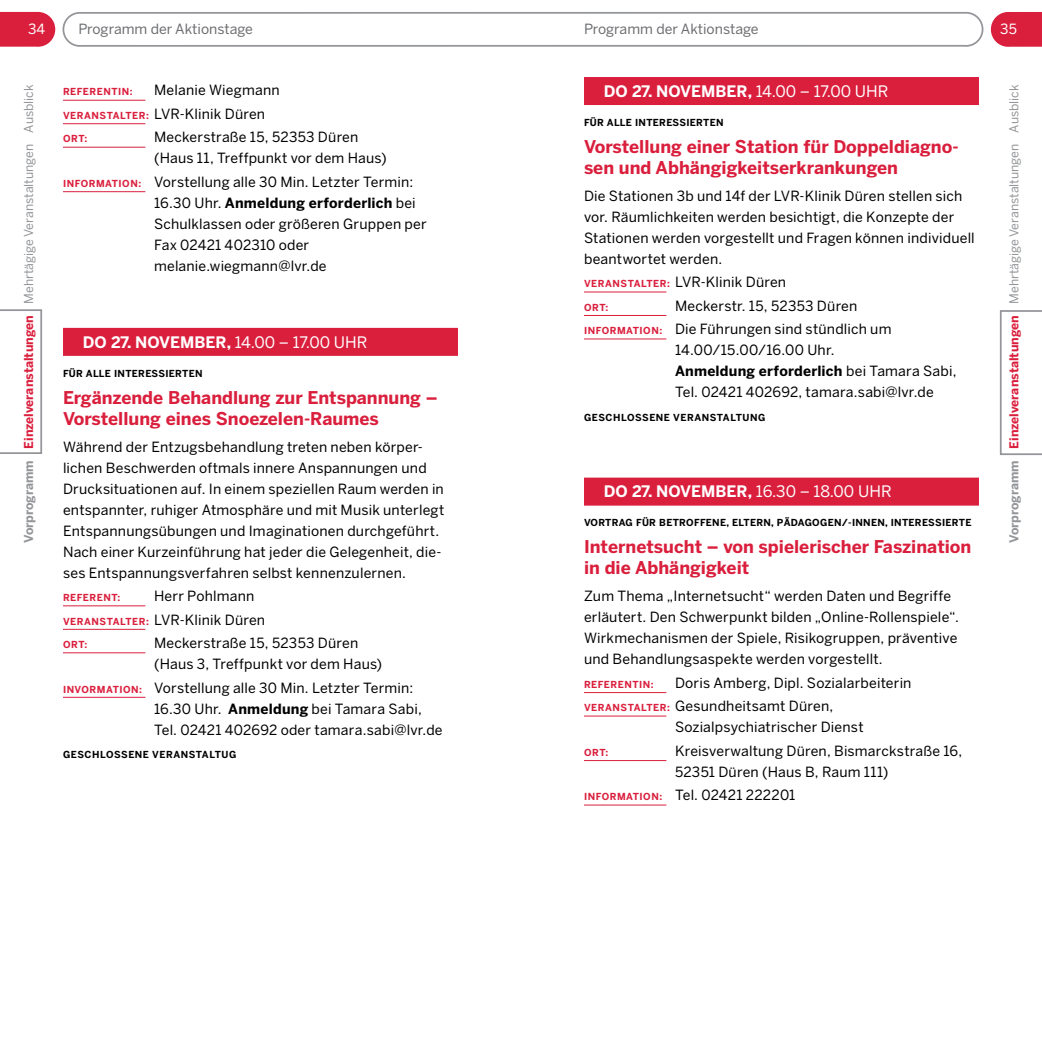
<style>
.page{position:relative;width:1042px;height:1042px;background:#fff}
.page>*{position:absolute;margin:0;border:0;box-sizing:border-box;transform-origin:0 0}
.t1{font:700 17.5px/21px "Benton Sans";color:#da1f3d}
.t2{font:700 15.75px "Benton Sans";color:#fff}
.t3{font:14px/21px "Benton Sans";letter-spacing:.015em;color:#000}
.t4{font:14px "Benton Sans";color:#6d6e71}
.t5{font:14px "Benton Sans";color:#fff}
.t6{font:12.25px "Benton Sans";color:#939598}
.t7{font:700 9.62px "Benton Sans";letter-spacing:.03em;color:#000}
.t8{font:700 9.62px "Benton Sans";letter-spacing:.05em;color:#da1f3d}
.s1{font-weight:700}
.s2{font-weight:700;color:#da1f3d}
.s3{font-weight:700;font-size:9.62px;color:#da1f3d}
.s4{font-weight:400}
</style>
<div class="page">
<svg style="left:0;top:12px;width:55px;height:35px"></svg>
<svg style="left:0;top:309px;width:42px;height:145px"></svg>
<svg style="left:62px;top:13px;width:922px;height:34px"></svg>
<svg style="left:991px;top:12px;width:51px;height:35px"></svg>
<svg style="left:1000px;top:310px;width:42px;height:145px"></svg>
<div style="left:584px;top:77px;width:395px;height:28px;background:#da1f3d"></div>
<hr style="left:584px;top:292px;width:82px;height:1px;background:#da1f3d">
<hr style="left:584px;top:315px;width:82px;height:1px;background:#da1f3d">
<hr style="left:584px;top:339px;width:82px;height:1px;background:#da1f3d">
<div style="left:584px;top:477px;width:395px;height:28px;background:#da1f3d"></div>
<hr style="left:584px;top:692px;width:82px;height:1px;background:#da1f3d">
<hr style="left:584px;top:716px;width:82px;height:1px;background:#da1f3d">
<hr style="left:584px;top:760px;width:82px;height:1px;background:#da1f3d">
<hr style="left:584px;top:805px;width:82px;height:1px;background:#da1f3d">
<hr style="left:63px;top:100px;width:82px;height:1px;background:#da1f3d">
<hr style="left:63px;top:123px;width:82px;height:1px;background:#da1f3d">
<hr style="left:63px;top:147px;width:82px;height:1px;background:#da1f3d">
<hr style="left:63px;top:191px;width:82px;height:1px;background:#da1f3d">
<div style="left:63px;top:328px;width:395px;height:28px;background:#da1f3d"></div>
<hr style="left:63px;top:605px;width:82px;height:1px;background:#da1f3d">
<hr style="left:63px;top:629px;width:82px;height:1px;background:#da1f3d">
<hr style="left:63px;top:652px;width:82px;height:1px;background:#da1f3d">
<hr style="left:63px;top:697px;width:82px;height:1px;background:#da1f3d">
<p class="t5" style="left:28px;top:21px;width:19px">34</p>
<p class="t4" style="left:78px;top:21px;width:176px">Programm der Aktionstage</p>
<p class="t6" style="left:22px;top:543px;width:460px;rotate:-90deg"><span class="s1">Vorprogramm</span> <span class="s2">Einzelveranstaltungen</span> Mehrtägige Veranstaltungen Ausblick</p>
<p class="t8" style="left:63px;top:86px;width:8px">REFERENTIN</p>
<p class="t8" style="left:130px;top:86px;width:4px">:</p>
<p class="t3" style="left:154px;top:80px;width:127px">Melanie Wiegmann</p>
<p class="t8" style="left:63px;top:110px;width:37px">VERANST</p>
<p class="t8" style="left:113px;top:110px;width:21px">ALTER</p>
<p class="t3" style="left:146px;top:103px;width:121px"><span class="s3">:</span> LVR-Klinik Düren</p>
<p class="t8" style="left:63px;top:133px;width:8px">ORT</p>
<p class="t8" style="left:84px;top:133px;width:4px">:</p>
<p class="t3" style="left:154px;top:127px;width:234px">Meckerstraße 15, 52353 Düren (Haus 11, Treffpunkt vor dem Haus)</p>
<p class="t8" style="left:63px;top:178px;width:8px">INFOR</p>
<p class="t8" style="left:96px;top:178px;width:24px">MATION</p>
<p class="t3" style="left:154px;top:171px;width:274px;text-indent:-16px"><span class="s3">:</span> Vorstellung alle 30 Min. Letzter Termin:<br>16.30 Uhr. <span class="s1">Anmeldung erforderlich</span> bei Schulklassen oder größeren Gruppen per Fax 02421 402310 oder melanie.wiegmann@lvr.de</p>
<p class="t2" style="left:83px;top:333px;width:286px">DO 27. NOVEMBER, <span class="s4">14.00 – 17.00 UHR</span></p>
<p class="t7" style="left:63px;top:367px;width:8px">FÜR</p>
<p class="t7" style="left:86px;top:367px;width:36px">ALLE INTERESSIERTEN</p>
<p class="t1" style="left:63px;top:386px;width:376px">Ergänzende Behandlung zur Entspannung –<br>Vorstellung eines Snoezelen-Raumes</p>
<p class="t3" style="left:63px;top:436px;width:383px">Während der Entzugsbehandlung treten neben körper&shy;lichen Beschwerden oftmals innere Anspannungen und Drucksituationen auf. In einem speziellen Raum werden in entspannter, ruhiger Atmosphäre und mit Musik unterlegt Entspannungsübungen und Imaginationen durchgeführt.<br>Nach einer Kurzeinführung hat jeder die Gelegenheit, die&shy;ses Entspannungsverfahren selbst kennenzulernen.</p>
<p class="t8" style="left:63px;top:592px;width:8px">REFERENT</p>
<p class="t8" style="left:117px;top:592px;width:4px">:</p>
<p class="t3" style="left:154px;top:585px;width:102px">Herr Pohlmann</p>
<p class="t8" style="left:63px;top:615px;width:37px">VERANST</p>
<p class="t8" style="left:113px;top:615px;width:21px">ALTER</p>
<p class="t3" style="left:146px;top:609px;width:121px"><span class="s3">:</span> LVR-Klinik Düren</p>
<p class="t8" style="left:63px;top:639px;width:8px">ORT</p>
<p class="t8" style="left:84px;top:639px;width:4px">:</p>
<p class="t3" style="left:154px;top:632px;width:230px">Meckerstraße 15, 52353 Düren (Haus 3, Treffpunkt vor dem Haus)</p>
<p class="t8" style="left:63px;top:683px;width:58px">INVORMATION</p>
<p class="t3" style="left:154px;top:677px;width:290px;text-indent:-15px"><span class="s3">:</span> Vorstellung alle 30 Min. Letzter Termin:<br>16.30 Uhr. <span class="s1">Anmeldung</span> bei Tamara Sabi,<br>Tel. 02421 402692 oder tamara.sabi@lvr.de</p>
<p class="t7" style="left:63px;top:749px;width:8px">GESC</p>
<p class="t7" style="left:92px;top:749px;width:23px">HLOSSENE</p>
<p class="t7" style="left:152px;top:749px;width:37px">VERANST</p>
<p class="t7" style="left:202px;top:749px;width:21px">ALTUG</p>
<p class="t4" style="left:584px;top:21px;width:176px">Programm der Aktionstage</p>
<p class="t5" style="left:1000px;top:21px;width:18px">35</p>
<p class="t2" style="left:604px;top:82px;width:286px">DO 27. NOVEMBER, <span class="s4">14.00 – 17.00 UHR</span></p>
<p class="t7" style="left:584px;top:116px;width:8px">FÜR</p>
<p class="t7" style="left:607px;top:116px;width:36px">ALLE INTERESSIERTEN</p>
<p class="t1" style="left:584px;top:136px;width:376px">Vorstellung einer Station für Doppeldiagno&shy;sen und Abhängigkeitserkrankungen</p>
<p class="t3" style="left:584px;top:185px;width:392px">Die Stationen 3b und 14f der LVR-Klinik Düren stellen sich vor. Räumlichkeiten werden besichtigt, die Konzepte der Stationen werden vorgestellt und Fragen können individuell beantwortet werden.</p>
<p class="t8" style="left:584px;top:278px;width:37px">VERANST</p>
<p class="t8" style="left:634px;top:278px;width:21px">ALTER</p>
<p class="t3" style="left:667px;top:271px;width:121px"><span class="s3">:</span> LVR-Klinik Düren</p>
<p class="t8" style="left:584px;top:301px;width:8px">ORT</p>
<p class="t8" style="left:605px;top:301px;width:4px">:</p>
<p class="t3" style="left:675px;top:295px;width:184px">Meckerstr. 15, 52353 Düren</p>
<p class="t8" style="left:584px;top:325px;width:8px">INFOR</p>
<p class="t8" style="left:617px;top:325px;width:24px">MATION</p>
<p class="t3" style="left:675px;top:318px;width:283px;text-indent:-16px"><span class="s3">:</span> Die Führungen sind stündlich um 14.00/15.00/16.00 Uhr.<br><span class="s1">Anmeldung erforderlich</span> bei Tamara Sabi, Tel. 02421 402692, tamara.sabi@lvr.de</p>
<p class="t7" style="left:584px;top:411px;width:8px">GESC</p>
<p class="t7" style="left:613px;top:411px;width:23px">HLOSSENE</p>
<p class="t7" style="left:673px;top:411px;width:37px">VERANST</p>
<p class="t7" style="left:723px;top:411px;width:21px">ALTUNG</p>
<p class="t2" style="left:604px;top:482px;width:289px">DO 27. NOVEMBER, <span class="s4">16.30 – 18.00 UHR</span></p>
<p class="t7" style="left:584px;top:517px;width:15px">VORTR</p>
<p class="t7" style="left:619px;top:517px;width:25px">AG FÜR</p>
<p class="t7" style="left:659px;top:517px;width:15px">BETROFFENE</p>
<p class="t7" style="left:726px;top:517px;width:25px">, ELTERN</p>
<p class="t7" style="left:771px;top:517px;width:42px">, PÄDAGOGEN</p>
<p class="t7" style="left:842px;top:517px;width:18px">/-INNEN</p>
<p class="t7" style="left:885px;top:517px;width:13px">, INTERESSIERTE</p>
<p class="t1" style="left:584px;top:536px;width:389px">I nternetsucht – von spielerischer Faszination in die Abhängigkeit</p>
<p class="t3" style="left:584px;top:585px;width:376px">Zum Thema „Internetsucht“ werden Daten und Begriffe erläutert. Den Schwerpunkt bilden „Online-Rollenspiele“.<br>Wirkmechanismen der Spiele, Risikogruppen, präventive und Behandlungsaspekte werden vorgestellt.</p>
<p class="t8" style="left:584px;top:678px;width:8px">REFERENTIN</p>
<p class="t8" style="left:651px;top:678px;width:4px">:</p>
<p class="t3" style="left:675px;top:672px;width:238px">Doris Amberg, Dipl. Sozialarbeiterin</p>
<p class="t8" style="left:584px;top:702px;width:37px">VERANST</p>
<p class="t8" style="left:634px;top:702px;width:21px">ALTER</p>
<p class="t3" style="left:675px;top:695px;width:190px;text-indent:-8px"><span class="s3">:</span> Gesundheitsamt Düren,<br>Sozialpsychiatrischer Dienst</p>
<p class="t8" style="left:584px;top:746px;width:8px">ORT</p>
<p class="t8" style="left:605px;top:746px;width:4px">:</p>
<p class="t3" style="left:675px;top:740px;width:289px">Kreisverwaltung Düren, Bismarckstraße 16,<br>52351 Düren (Haus B, Raum 111)</p>
<p class="t8" style="left:584px;top:791px;width:8px">INFOR</p>
<p class="t8" style="left:617px;top:791px;width:24px">MATION</p>
<p class="t3" style="left:659px;top:784px;width:137px"><span class="s3">:</span> Tel. 02421 222201</p>
<p class="t6" style="left:1006px;top:543px;width:460px;rotate:-90deg"><span class="s1">Vorprogramm</span> <span class="s2">Einzelveranstaltungen</span> Mehrtägige Veranstaltungen Ausblick</p>
</div>
